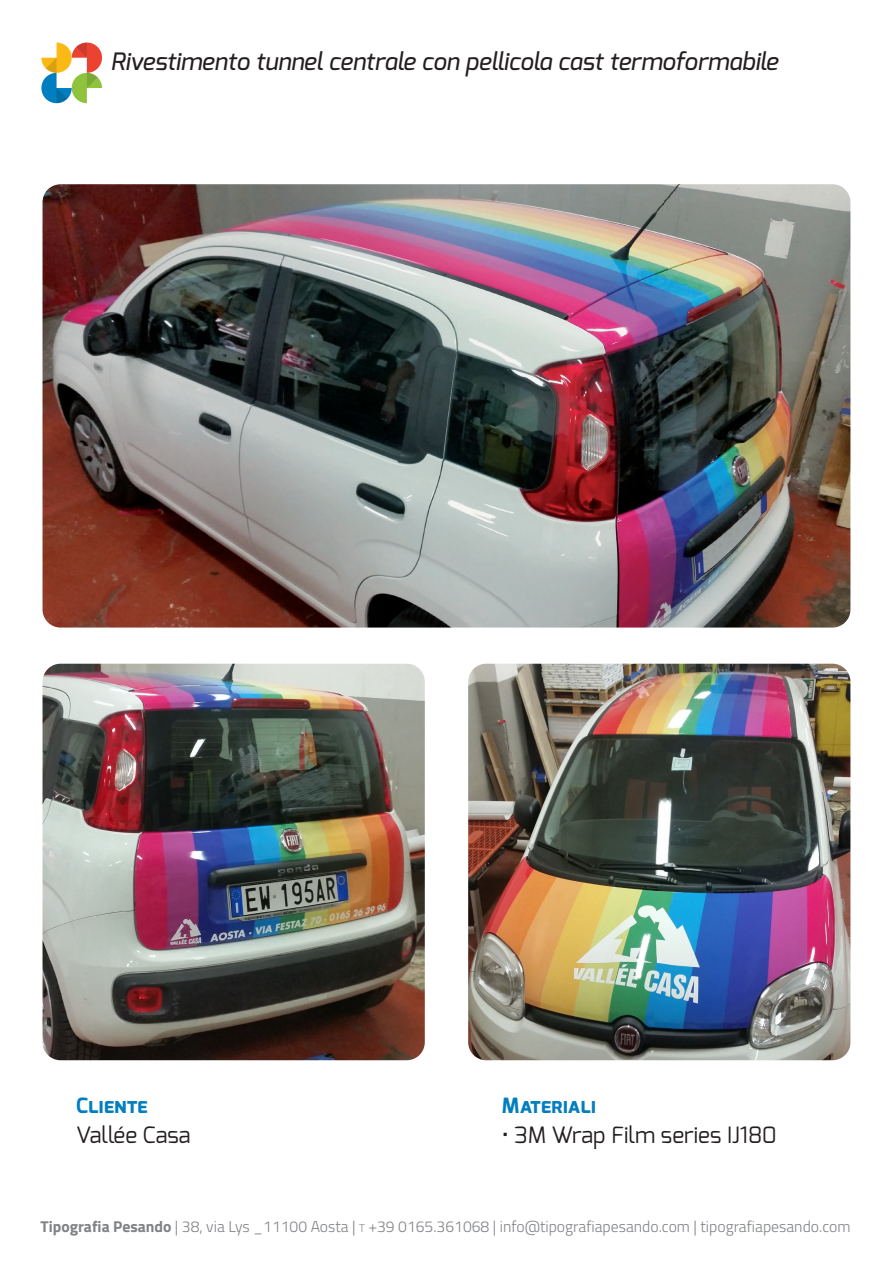
<style>
.page{position:relative;width:893px;height:1263px;background:#fff}
.page>*{position:absolute;margin:0;border:0;box-sizing:border-box;transform-origin:0 0}
.t1{font:italic 500 24px "Exo";color:#231f20}
.t2{font:22.5px "Exo";color:#231f20}
.t3{font:700 21px "Exo";letter-spacing:-.005em;color:#007ebf}
.t4{font:300 15.75px "Titillium";color:#808285}
.s1{font-weight:700}
.s2{font-size:10.95px}
</style>
<div class="page">
<svg style="left:41px;top:42px;width:61px;height:62px"></svg>
<img style="left:468px;top:664px;width:382px;height:396px">
<img style="left:43px;top:184px;width:807px;height:443px">
<img style="left:43px;top:664px;width:382px;height:396px">
<p class="t1" style="left:111px;top:46px;width:669px">Rivestimento tunnel centrale con pellicola cast termoformabile</p>
<p class="t3" style="left:76px;top:1091px;width:73px">Cliente</p>
<p class="t2" style="left:76px;top:1120px;width:116px">Vallée Casa</p>
<p class="t3" style="left:502px;top:1091px;width:95px">Materiali</p>
<p class="t2" style="left:502px;top:1120px;width:276px">• 3M Wrap Film series IJ180</p>
<p class="t4" style="left:41px;top:1215px;width:811px"><span class="s1">Tipografia Pesando</span> | 38, via Lys _11100 Aosta | <span class="s2">t</span> +39 0165.361068 | info@tipografiapesando.com | tipografiapesando.com</p>
</div>
